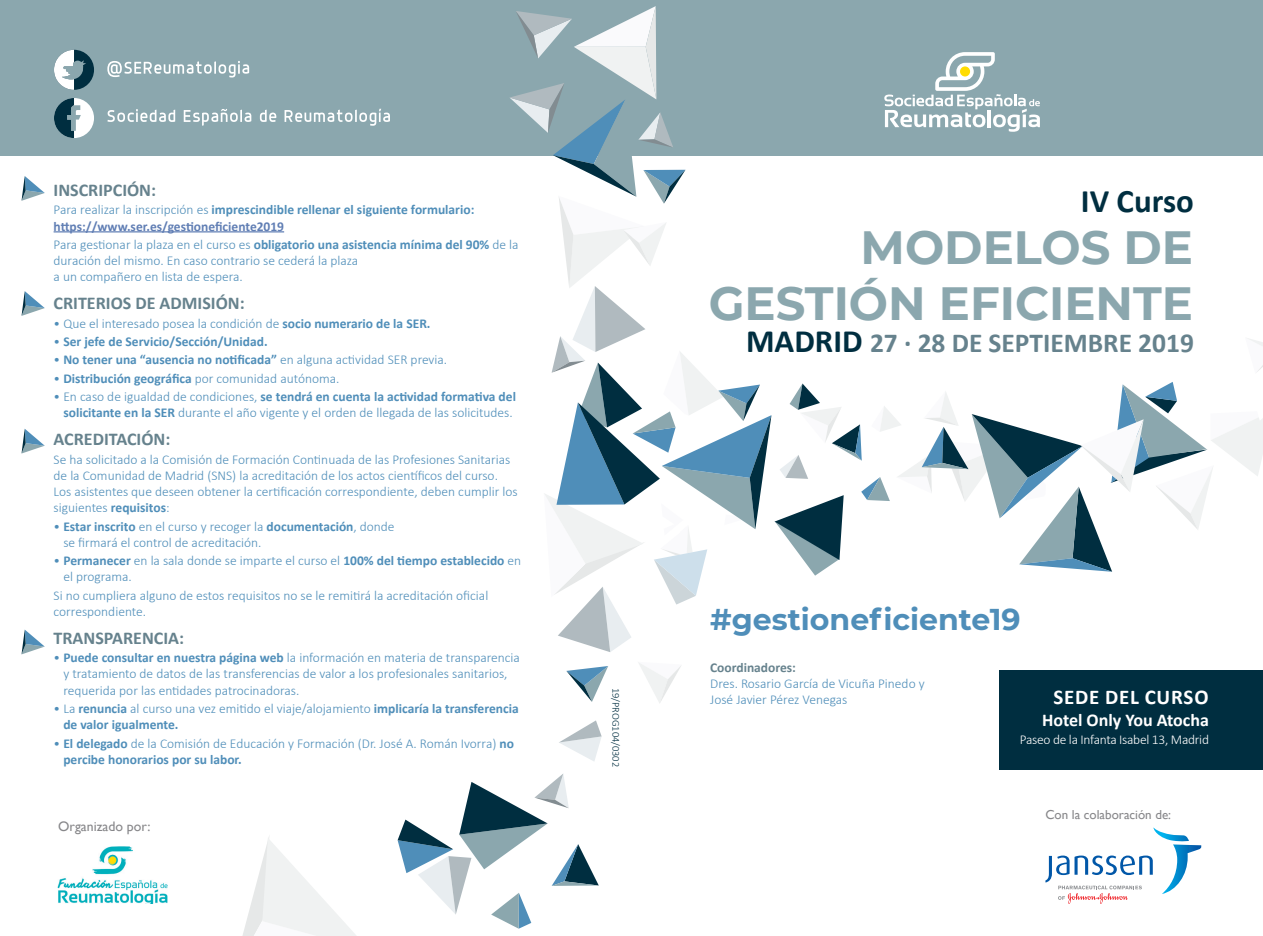
<style>
.page{position:relative;width:1263px;height:936px;background:#fff}
.page>*{position:absolute;margin:0;border:0;box-sizing:border-box;transform-origin:0 0}
.t1{font:700 46.5px/55.8px "Montserrat";color:#8ba7ae;text-align:right}
.t2{font:700 33px "Calibri";color:#002e40}
.t3{font:700 30px "Montserrat";color:#4f8eb9}
.t4{font:700 27.45px "Calibri";color:#66828d}
.t5{font:700 21px "Calibri";letter-spacing:.04em;color:#fff}
.t6{font:700 18px "Calibri";color:#66828d}
.t7{font:700 18px "Calibri";color:#fff}
.t8{font:13.8px "Gill Sans";color:#87878a}
.t9{font:300 13.5px/16.2px "Calibri";color:#4f8eb9}
.t10{font:700 13.5px/16.2px "Calibri";color:#4f8eb9}
.t11{font:300 13.5px "Calibri";letter-spacing:-.02em;color:#fff}
.t12{font:13.05px "Gill Sans";color:#87878a}
.t13{font:300 10.5px "Calibri";letter-spacing:-.005em;color:#002e40}
.s1{font-weight:300}
.s2{color:#607eb4}
.s3{font-weight:700}
.s4{font-size:32.7px;color:#002e40}
.s5{font-weight:700;color:#66828d}
</style>
<div class="page">
<div style="left:0;top:0;width:1263px;height:155px;background:#8ba7ae"></div>
<svg style="left:559px;top:720px;width:43px;height:41px"></svg>
<svg style="left:566px;top:666px;width:42px;height:35px"></svg>
<svg style="left:639px;top:663px;width:42px;height:40px"></svg>
<svg style="left:1045px;top:827px;width:156px;height:76px"></svg>
<svg style="left:509px;top:6px;width:754px;height:646px"></svg>
<div style="left:54px;top:98px;width:40px;height:40px;background:#fff;border-radius:50%"></div>
<svg style="left:54px;top:98px;width:27px;height:40px"></svg>
<div style="left:54px;top:50px;width:40px;height:40px;background:#002e40;border-radius:50%"></div>
<svg style="left:54px;top:50px;width:32px;height:40px"></svg>
<svg style="left:107px;top:61px;width:142px;height:16px"></svg>
<svg style="left:107px;top:109px;width:283px;height:17px"></svg>
<div style="left:999px;top:670px;width:264px;height:99px;background:#002e40"></div>
<img style="left:57px;top:846px;width:111px;height:57px">
<svg style="left:243px;top:837px;width:112px;height:98px"></svg>
<svg style="left:398px;top:774px;width:201px;height:154px"></svg>
<hr style="left:54px;top:231px;width:230px;height:1px;background:#607eb4">
<svg style="left:22px;top:176px;width:23px;height:25px"></svg>
<svg style="left:22px;top:291px;width:23px;height:25px"></svg>
<svg style="left:22px;top:428px;width:23px;height:25px"></svg>
<svg style="left:22px;top:629px;width:23px;height:25px"></svg>
<p class="t6" style="left:54px;top:179px;width:104px">INSCRIPCIÓN:</p>
<p class="t10" style="left:54px;top:202px;width:422px"><span class="s1">Para realizar la inscripción es</span> imprescindible rellenar el siguiente formulario: <span class="s2">https://www.ser.es/gestioneficiente2019</span></p>
<p class="t9" style="left:54px;top:236px;width:466px">Para gestionar la plaza en el curso es <span class="s3">obligatorio una asistencia mínima del 90%</span> de la duración del mismo. En caso contrario se cederá la plaza<br>a un compañero en lista de espera.</p>
<p class="t6" style="left:54px;top:292px;width:193px">CRITERIOS DE ADMISIÓN:</p>
<p class="t9" style="left:54px;top:315px;width:378px">• Que el interesado posea la condición de <span class="s3">socio numerario de la SER.</span></p>
<p class="t10" style="left:54px;top:333px;width:216px"><span class="s1">•</span> Ser jefe de Servicio/Sección/Unidad.</p>
<p class="t10" style="left:54px;top:352px;width:395px"><span class="s1">•</span> No tener una “ausencia no notificada” <span class="s1">en alguna actividad SER previa.</span></p>
<p class="t9" style="left:54px;top:370px;width:287px">• <span class="s3">Distribución geográfica</span> por comunidad autónoma.</p>
<p class="t9" style="left:54px;top:388px;width:464px;text-align:center">• En caso de igualdad de condiciones, <span class="s3">se tendrá en cuenta la actividad formativa del solicitante en la SER</span> durante el año vigente y el orden de llegada de las solicitudes.</p>
<p class="t6" style="left:54px;top:428px;width:118px">ACREDITACIÓN:</p>
<p class="t9" style="left:54px;top:451px;width:466px">Se ha solicitado a la Comisión de Formación Continuada de las Profesiones Sanitarias de la Comunidad de Madrid (SNS) la acreditación de los actos científicos del curso.<br>Los asistentes que deseen obtener la certificación correspondiente, deben cumplir los siguientes <span class="s3">requisitos</span>:</p>
<p class="t9" style="left:63px;top:518px;width:333px;text-indent:-10px">• <span class="s3">Estar inscrito</span> en el curso y recoger la <span class="s3">documentación</span>, donde se firmará el control de acreditación.</p>
<p class="t9" style="left:63px;top:552px;width:459px;text-indent:-10px">• <span class="s3">Permanecer</span> en la sala donde se imparte el curso el <span class="s3">100% del tiempo establecido</span> en el programa.</p>
<p class="t9" style="left:54px;top:587px;width:436px">Si no cumpliera alguno de estos requisitos no se le remitirá la acreditación oficial correspondiente.</p>
<p class="t6" style="left:54px;top:626px;width:132px">TRANSPARENCIA:</p>
<p class="t9" style="left:63px;top:649px;width:458px;text-indent:-10px">• <span class="s3">Puede consultar en nuestra página web</span> la información en materia de transparencia y tratamiento de datos de las transferencias de valor a los profesionales sanitarios, requerida por las entidades patrocinadoras.</p>
<p class="t10" style="left:63px;top:700px;width:457px;text-indent:-10px"><span class="s1">• La</span> renuncia <span class="s1">al curso una vez emitido el viaje/alojamiento</span> implicaría la transferencia de valor igualmente.</p>
<p class="t9" style="left:63px;top:734px;width:452px;text-indent:-10px">• <span class="s3">El delegado</span> de la Comisión de Educación y Formación (Dr. José A. Román Ivorra) <span class="s3">no percibe honorarios por su labor.</span></p>
<p class="t8" style="left:58px;top:817px;width:94px">Organizado por:</p>
<p class="t2" style="left:1081px;top:180px;width:114px">IV Curso</p>
<p class="t1" style="left:709px;top:217px;width:486px">MODELOS DE<br>GESTIÓN EFICIENTE</p>
<p class="t4" style="left:746px;top:325px;width:449px"><span class="s4">MADRID</span> 27 · 28 DE SEPTIEMBRE 2019</p>
<p class="t13" style="left:623px;top:687px;width:81px;rotate:90deg">19/PROG104/0302</p>
<p class="t3" style="left:710px;top:598px;width:312px">#gestioneficiente19</p>
<p class="t9" style="left:710px;top:659px;width:216px"><span class="s5">Coordinadores:<br></span>Dres. Rosario García de Vicuña Pinedo y<br>José Javier Pérez Venegas</p>
<p class="t5" style="left:1053px;top:683px;width:157px">SEDE DEL CURSO</p>
<p class="t7" style="left:1042px;top:708px;width:168px">Hotel Only You Atocha</p>
<p class="t11" style="left:1020px;top:730px;width:191px">Paseo de la Infanta Isabel 13, Madrid</p>
<p class="t12" style="left:1045px;top:806px;width:127px">Con la colaboración de:</p>
</div>
